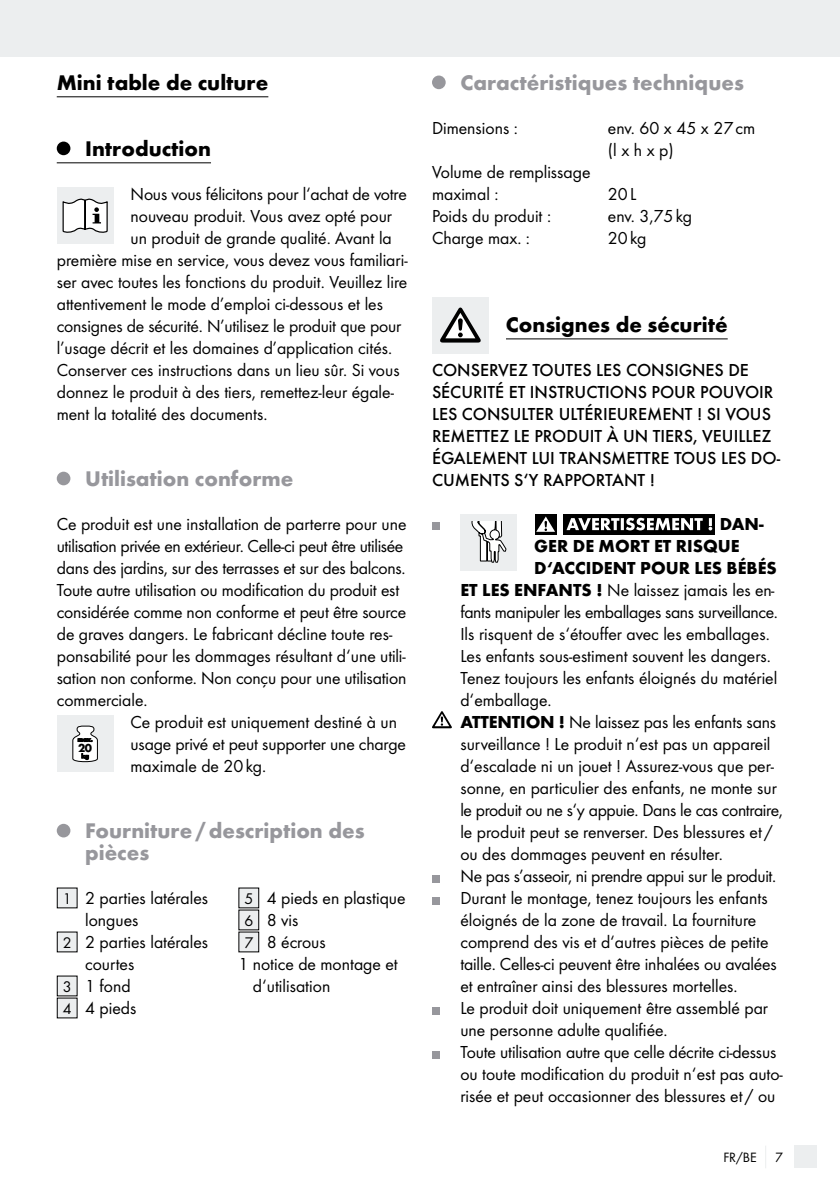
<style>
.page{position:relative;width:840px;height:1191px;background:#fff}
.page>*{position:absolute;margin:0;border:0;box-sizing:border-box;transform-origin:0 0}
.t1{font:700 22px/22px "Futura";color:#97979c}
.t2{font:700 22px "Futura";color:#000}
.t3{font:18px/22px "Futura Boo";color:#000}
.t4{font:500 18px/22px "Futura";color:#000}
.t5{font:700 18px/22px "Futura";color:#000}
.t6{font:14px "Futura Boo";color:#000}
.t7{font:700 12px "Futura";color:#000}
.s1{font-size:16px}
.s2{font-family:"Futura";font-weight:700}
</style>
<div class="page">
<div style="left:0;top:0;width:839px;height:57px;background:#eceeef"></div>
<div style="left:794px;top:1145px;width:22px;height:23px;background:#eceeef"></div>
<hr style="left:57px;top:96px;width:211px;height:1px;background:#000">
<hr style="left:57px;top:162px;width:154px;height:1px;background:#000">
<div style="left:57px;top:142px;width:13px;height:13px;background:#000;border-radius:50%"></div>
<div style="left:57px;top:187px;width:56px;height:57px;background:#eceeef"></div>
<svg style="left:62px;top:198px;width:46px;height:35px;background:#cbcbcc"></svg>
<div style="left:57px;top:472px;width:13px;height:13px;background:#97979c;border-radius:50%"></div>
<div style="left:57px;top:715px;width:56px;height:57px;background:#eceeef"></div>
<svg style="left:72px;top:725px;width:26px;height:37px"></svg>
<div style="left:57px;top:824px;width:13px;height:13px;background:#97979c;border-radius:50%"></div>
<div style="left:57px;top:888px;width:20px;height:20px;background:#eceeef"></div>
<div style="left:57px;top:932px;width:20px;height:20px;background:#eceeef"></div>
<div style="left:57px;top:976px;width:20px;height:20px;background:#eceeef"></div>
<div style="left:57px;top:998px;width:20px;height:20px;background:#eceeef"></div>
<div style="left:239px;top:888px;width:19px;height:20px;background:#eceeef"></div>
<div style="left:239px;top:910px;width:19px;height:20px;background:#eceeef"></div>
<div style="left:239px;top:932px;width:19px;height:20px;background:#eceeef"></div>
<hr style="left:432px;top:338px;width:295px;height:1px;background:#000">
<div style="left:432px;top:76px;width:13px;height:13px;background:#97979c;border-radius:50%"></div>
<div style="left:488px;top:297px;width:17px;height:56px;background:#fff"></div>
<div style="left:432px;top:297px;width:56px;height:56px;background:#eceeef"></div>
<svg style="left:440px;top:307px;width:40px;height:35px"></svg>
<div style="left:432px;top:522px;width:7px;height:8px;background:#97979c"></div>
<div style="left:460px;top:514px;width:57px;height:56px;background:#eceeef"></div>
<svg style="left:471px;top:522px;width:35px;height:41px"></svg>
<div style="left:535px;top:514px;width:21px;height:20px;background:#000"></div>
<svg style="left:536px;top:516px;width:18px;height:16px"></svg>
<div style="left:563px;top:514px;width:151px;height:20px;background:#000"></div>
<svg style="left:566px;top:518px;width:145px;height:12px"></svg>
<svg style="left:432px;top:711px;width:19px;height:17px"></svg>
<div style="left:432px;top:874px;width:7px;height:8px;background:#97979c"></div>
<div style="left:432px;top:896px;width:7px;height:8px;background:#97979c"></div>
<div style="left:432px;top:1006px;width:7px;height:8px;background:#97979c"></div>
<div style="left:432px;top:1050px;width:7px;height:8px;background:#97979c"></div>
<p class="t2" style="left:57px;top:69px;width:213px">Mini table de culture</p>
<p class="t2" style="left:85px;top:135px;width:127px">Introduction</p>
<p class="t3" style="left:130px;top:183px;width:277px">Nous vous félicitons pour l‘achat de votre</p>
<p class="t3" style="left:130px;top:205px;width:263px">nouveau produit. Vous avez opté pour</p>
<p class="t3" style="left:130px;top:227px;width:263px">un produit de grande qualité. Avant la</p>
<p class="t3" style="left:57px;top:249px;width:352px">première mise en service, vous devez vous familiari-</p>
<p class="t3" style="left:57px;top:271px;width:352px">ser avec toutes les fonctions du produit. Veuillez lire</p>
<p class="t3" style="left:57px;top:293px;width:327px">attentivement le mode d’emploi ci-dessous et les</p>
<p class="t3" style="left:57px;top:315px;width:346px">consignes de sécurité. N’utilisez le produit que pour</p>
<p class="t3" style="left:57px;top:337px;width:337px">l’usage décrit et les domaines d’application cités.</p>
<p class="t3" style="left:57px;top:359px;width:344px">Conserver ces instructions dans un lieu sûr. Si vous</p>
<p class="t3" style="left:57px;top:381px;width:338px">donnez le produit à des tiers, remettez-leur égale-</p>
<p class="t3" style="left:57px;top:403px;width:212px">ment la totalité des documents.</p>
<p class="t1" style="left:85px;top:467px;width:210px">Utilisation conforme</p>
<p class="t3" style="left:57px;top:513px;width:351px">Ce produit est une installation de parterre pour une utilisation privée en extérieur. Celle-ci peut être utilisée dans des jardins, sur des terrasses et sur des balcons.<br>Toute autre utilisation ou modification du produit est considérée comme non conforme et peut être source de graves dangers. Le fabricant décline toute res&shy;ponsabilité pour les dommages résultant d‘une utili&shy;sation non conforme. Non conçu pour une utilisation commerciale.</p>
<p class="t7" style="left:78px;top:740px;width:15px">20</p>
<p class="t3" style="left:130px;top:711px;width:277px">Ce produit est uniquement destiné à un usage privé et peut supporter une charge maximale de 20kg.</p>
<p class="t1" style="left:85px;top:819px;width:281px">Fourniture/description des pièces</p>
<p class="t3" style="left:63px;top:887px;width:147px"><span class="s1">1</span> 2 parties latérales</p>
<p class="t3" style="left:85px;top:909px;width:55px">longues</p>
<p class="t3" style="left:63px;top:931px;width:147px"><span class="s1">2</span> 2 parties latérales</p>
<p class="t3" style="left:85px;top:953px;width:51px">courtes</p>
<p class="t3" style="left:63px;top:975px;width:69px"><span class="s1">3</span> 1 fond</p>
<p class="t3" style="left:63px;top:997px;width:75px"><span class="s1">4</span> 4 pieds</p>
<p class="t3" style="left:244px;top:887px;width:163px"><span class="s1">5</span> 4 pieds en plastique</p>
<p class="t3" style="left:244px;top:909px;width:56px"><span class="s1">6</span> 8 vis</p>
<p class="t3" style="left:244px;top:931px;width:83px"><span class="s1">7</span> 8 écrous</p>
<p class="t3" style="left:238px;top:953px;width:161px">1 notice de montage et</p>
<p class="t3" style="left:253px;top:975px;width:79px">d‘utilisation</p>
<p class="t1" style="left:460px;top:71px;width:285px">Caractéristiques techniques</p>
<p class="t3" style="left:432px;top:117px;width:87px">Dimensions :</p>
<p class="t3" style="left:607px;top:117px;width:149px">env. 60 x 45 x 27cm (l x h x p)</p>
<p class="t3" style="left:432px;top:161px;width:160px">Volume de remplissage maximal :</p>
<p class="t3" style="left:607px;top:183px;width:30px">20L</p>
<p class="t3" style="left:432px;top:205px;width:121px">Poids du produit :</p>
<p class="t3" style="left:607px;top:205px;width:85px">env. 3,75kg</p>
<p class="t3" style="left:432px;top:227px;width:99px">Charge max. :</p>
<p class="t3" style="left:607px;top:227px;width:40px">20kg</p>
<p class="t2" style="left:505px;top:311px;width:223px">Consignes de sécurité</p>
<p class="t4" style="left:432px;top:359px;width:349px">CONSERVEZ TOUTES LES CONSIGNES DE SÉCURITÉ ET INSTRUCTIONS POUR POUVOIR LES CONSULTER ULTÉRIEUREMENT ! SI VOUS REMETTEZ LE PRODUIT À UN TIERS, VEUILLEZ ÉGALEMENT LUI TRANSMETTRE TOUS LES DO-CUMENTS S‘Y RAPPORTANT !</p>
<p class="t5" style="left:534px;top:513px;width:244px;text-indent:185px">DAN-<br>GER DE MORT ET RISQUE<br>D‘ACCIDENT POUR LES BÉBÉS</p>
<p class="t3" style="left:460px;top:579px;width:324px"><span class="s2">ET LES ENFANTS !</span> Ne laissez jamais les en&shy;fants manipuler les emballages sans surveillance.<br>Ils risquent de s‘étouffer avec les emballages.<br>Les enfants sous-estiment souvent les dangers.<br>Tenez toujours les enfants éloignés du matériel d‘emballage.<br><span class="s2">ATTENTION !</span> Ne laissez pas les enfants sans surveillance ! Le produit n‘est pas un appareil d‘escalade ni un jouet ! Assurez-vous que per&shy;sonne, en particulier des enfants, ne monte sur le produit ou ne s‘y appuie. Dans le cas contraire, le produit peut se renverser. Des blessures et / ou des dommages peuvent en résulter.<br>Ne pas s’asseoir, ni prendre appui sur le produit.<br>Durant le montage, tenez toujours les enfants éloignés de la zone de travail. La fourniture comprend des vis et d‘autres pièces de petite taille. Celles-ci peuvent être inhalées ou avalées et entraîner ainsi des blessures mortelles.<br>Le produit doit uniquement être assemblé par une personne adulte qualifiée.<br>Toute utilisation autre que celle décrite ci-dessus ou toute modification du produit n‘est pas auto&shy;risée et peut occasionner des blessures et / ou</p>
<p class="t6" style="left:723px;top:1149px;width:35px">FR/BE</p>
<p class="t6" style="left:774px;top:1149px;width:9px">7</p>
</div>
